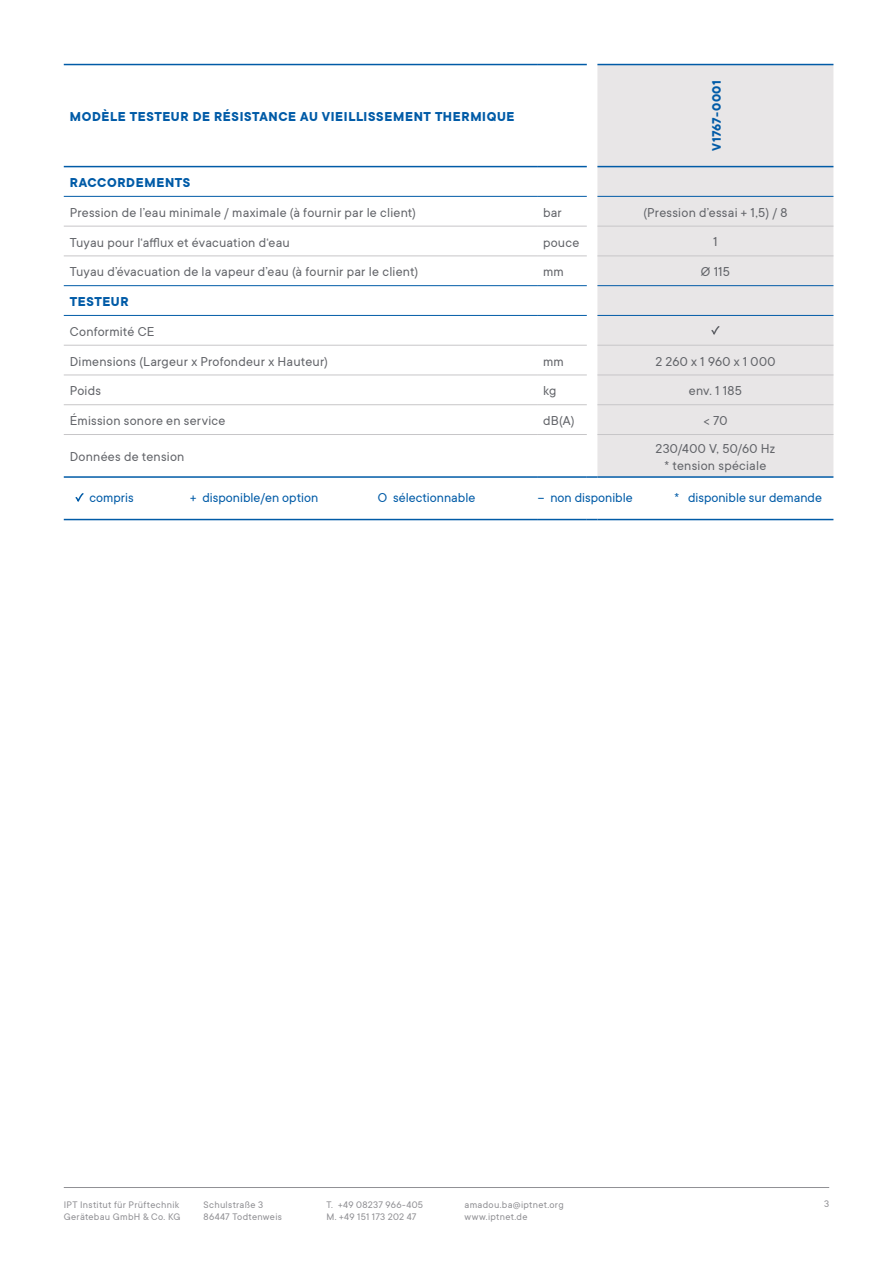
<style>
.page{position:relative;width:893px;height:1263px;background:#fff}
.page>*{position:absolute;margin:0;border:0;box-sizing:border-box;transform-origin:0 0}
.IPT_9_5PT_Grundschri{font:14.25px "TT Commons";letter-spacing:.015em;color:#63656a}
.IPT_9_5Pt_Tabelle_Gr{font:14.25px/16.5px "TT Commons";letter-spacing:.015em;color:#63656a;text-align:center}
.IPT_9_5_Tabelle_Fuss{font:14.25px "TT Commons";color:#015ba7}
.IPT_9_5PT_Tabelle-He{font:700 14.25px "TT Commons";letter-spacing:.045em;color:#015ba7}
.ITP_9Pt_Tabelle-Prod{font:700 13.5px "TT Commons";letter-spacing:.025em;color:#015ba7}
.t1{font:10.5px/12.8px "TT Commons";letter-spacing:.025em;color:#909094}
</style>
<div class="page">
<hr style="left:64px;top:1187px;width:765px;height:1px;background:#909094">
<div style="left:597px;top:65px;width:236px;height:411px;background:#e8e6e7"></div>
<hr style="left:64px;top:196px;width:473px;height:1px;background:#015ba7">
<hr style="left:537px;top:196px;width:50px;height:1px;background:#015ba7">
<hr style="left:597px;top:196px;width:236px;height:1px;background:#015ba7">
<hr style="left:64px;top:285px;width:473px;height:1px;background:#015ba7">
<hr style="left:537px;top:285px;width:50px;height:1px;background:#015ba7">
<hr style="left:597px;top:285px;width:236px;height:1px;background:#015ba7">
<hr style="left:64px;top:315px;width:473px;height:1px;background:#015ba7">
<hr style="left:537px;top:315px;width:50px;height:1px;background:#015ba7">
<hr style="left:597px;top:315px;width:236px;height:1px;background:#015ba7">
<hr style="left:64px;top:226px;width:473px;height:1px;background:#c7c6c8">
<hr style="left:537px;top:226px;width:50px;height:1px;background:#c7c6c8">
<hr style="left:597px;top:226px;width:236px;height:1px;background:#c7c6c8">
<hr style="left:64px;top:255px;width:473px;height:1px;background:#c7c6c8">
<hr style="left:537px;top:255px;width:50px;height:1px;background:#c7c6c8">
<hr style="left:597px;top:255px;width:236px;height:1px;background:#c7c6c8">
<hr style="left:64px;top:345px;width:473px;height:1px;background:#c7c6c8">
<hr style="left:537px;top:345px;width:50px;height:1px;background:#c7c6c8">
<hr style="left:597px;top:345px;width:236px;height:1px;background:#c7c6c8">
<hr style="left:64px;top:375px;width:473px;height:1px;background:#c7c6c8">
<hr style="left:537px;top:375px;width:50px;height:1px;background:#c7c6c8">
<hr style="left:597px;top:375px;width:236px;height:1px;background:#c7c6c8">
<hr style="left:64px;top:404px;width:473px;height:1px;background:#c7c6c8">
<hr style="left:537px;top:404px;width:50px;height:1px;background:#c7c6c8">
<hr style="left:597px;top:404px;width:236px;height:1px;background:#c7c6c8">
<hr style="left:64px;top:434px;width:473px;height:1px;background:#c7c6c8">
<hr style="left:537px;top:434px;width:50px;height:1px;background:#c7c6c8">
<hr style="left:597px;top:434px;width:236px;height:1px;background:#c7c6c8">
<hr style="left:64px;top:64px;width:473px;height:1px;background:#015ba7">
<hr style="left:537px;top:64px;width:50px;height:1px;background:#015ba7">
<hr style="left:597px;top:64px;width:236px;height:1px;background:#015ba7">
<hr style="left:64px;top:476px;width:473px;height:2px;background:#015ba7">
<hr style="left:537px;top:476px;width:50px;height:2px;background:#015ba7">
<svg style="left:587px;top:476px;width:10px;height:2px"></svg>
<hr style="left:597px;top:476px;width:236px;height:2px;background:#015ba7">
<hr style="left:64px;top:519px;width:473px;height:1px;background:#015ba7">
<hr style="left:537px;top:519px;width:50px;height:1px;background:#015ba7">
<hr style="left:597px;top:519px;width:236px;height:1px;background:#015ba7">
<hr style="left:64px;top:166px;width:473px;height:1px;background:#015ba7">
<hr style="left:537px;top:166px;width:50px;height:1px;background:#015ba7">
<hr style="left:597px;top:166px;width:236px;height:1px;background:#015ba7">
<svg style="left:711px;top:325px;width:10px;height:38px"></svg>
<svg style="left:75px;top:493px;width:10px;height:28px"></svg>
<p class="IPT_9_5PT_Tabelle-He" style="left:70px;top:107px;width:446px">MODÈLE TESTEUR DE RÉSISTANCE AU VIEILLISSEMENT THERMIQUE</p>
<p class="ITP_9Pt_Tabelle-Prod" style="left:708px;top:151px;width:71px;rotate:-90deg">V1767-0001</p>
<p class="IPT_9_5PT_Tabelle-He" style="left:70px;top:173px;width:122px">RACCORDEMENTS</p>
<p class="IPT_9_5PT_Grundschri" style="left:70px;top:204px;width:348px">Pression de l’eau minimale / maximale (à fournir par le client)</p>
<p class="IPT_9_5PT_Grundschri" style="left:543px;top:204px;width:20px">bar</p>
<p class="IPT_9_5Pt_Tabelle_Gr" style="left:643px;top:204px;width:146px">(Pression d’essai + 1,5) / 8</p>
<p class="IPT_9_5PT_Grundschri" style="left:70px;top:233px;width:221px">Tuyau pour l‘afflux et évacuation d‘eau</p>
<p class="IPT_9_5PT_Grundschri" style="left:543px;top:233px;width:38px">pouce</p>
<p class="IPT_9_5Pt_Tabelle_Gr" style="left:713px;top:233px;width:6px">1</p>
<p class="IPT_9_5PT_Grundschri" style="left:70px;top:263px;width:350px">Tuyau d’évacuation de la vapeur d’eau (à fournir par le client)</p>
<p class="IPT_9_5PT_Grundschri" style="left:543px;top:263px;width:22px">mm</p>
<p class="IPT_9_5Pt_Tabelle_Gr" style="left:701px;top:263px;width:31px">Ø 115</p>
<p class="IPT_9_5PT_Tabelle-He" style="left:70px;top:292px;width:60px">TESTEUR</p>
<p class="IPT_9_5PT_Grundschri" style="left:70px;top:323px;width:86px">Conformité CE</p>
<p class="IPT_9_5PT_Grundschri" style="left:70px;top:352px;width:260px">Dimensions (Largeur x Profondeur x Hauteur)</p>
<p class="IPT_9_5PT_Grundschri" style="left:543px;top:352px;width:22px">mm</p>
<p class="IPT_9_5Pt_Tabelle_Gr" style="left:655px;top:353px;width:121px">2 260 x 1 960 x 1 000</p>
<p class="IPT_9_5PT_Grundschri" style="left:70px;top:382px;width:33px">Poids</p>
<p class="IPT_9_5PT_Grundschri" style="left:543px;top:382px;width:15px">kg</p>
<p class="IPT_9_5Pt_Tabelle_Gr" style="left:689px;top:382px;width:55px">env. 1 185</p>
<p class="IPT_9_5PT_Grundschri" style="left:70px;top:412px;width:157px">Émission sonore en service</p>
<p class="IPT_9_5PT_Grundschri" style="left:543px;top:412px;width:33px">dB(A)</p>
<p class="IPT_9_5Pt_Tabelle_Gr" style="left:704px;top:411px;width:25px">&lt; 70</p>
<p class="IPT_9_5PT_Grundschri" style="left:70px;top:448px;width:116px">Données de tension</p>
<p class="IPT_9_5Pt_Tabelle_Gr" style="left:656px;top:440px;width:121px">230/400 V, 50/60 Hz * tension spéciale</p>
<p class="IPT_9_5_Tabelle_Fuss" style="left:90px;top:488px;width:46px">compris</p>
<p class="IPT_9_5_Tabelle_Fuss" style="left:190px;top:488px;width:130px">+ disponible/en option</p>
<p class="IPT_9_5_Tabelle_Fuss" style="left:378px;top:488px;width:99px">О sélectionnable</p>
<p class="IPT_9_5_Tabelle_Fuss" style="left:538px;top:488px;width:96px">– non disponible</p>
<p class="IPT_9_5_Tabelle_Fuss" style="left:674px;top:488px;width:149px">* disponible sur demande</p>
<p class="t1" style="left:64px;top:1198px;width:117px">IPT Institut für Prüftechnik</p>
<p class="t1" style="left:824px;top:1196px;width:7px">3</p>
<p class="t1" style="left:64px;top:1210px;width:118px">Gerätebau GmbH &amp; Co. KG</p>
<p class="t1" style="left:204px;top:1198px;width:80px">Schulstraße 3<br>86447 Todtenweis</p>
<p class="t1" style="left:326px;top:1198px;width:98px">T. +49 08237 966-405<br>M. +49 151 173 202 47</p>
<p class="t1" style="left:465px;top:1198px;width:101px">amadou.ba@iptnet.org www.iptnet.de</p>
</div>
